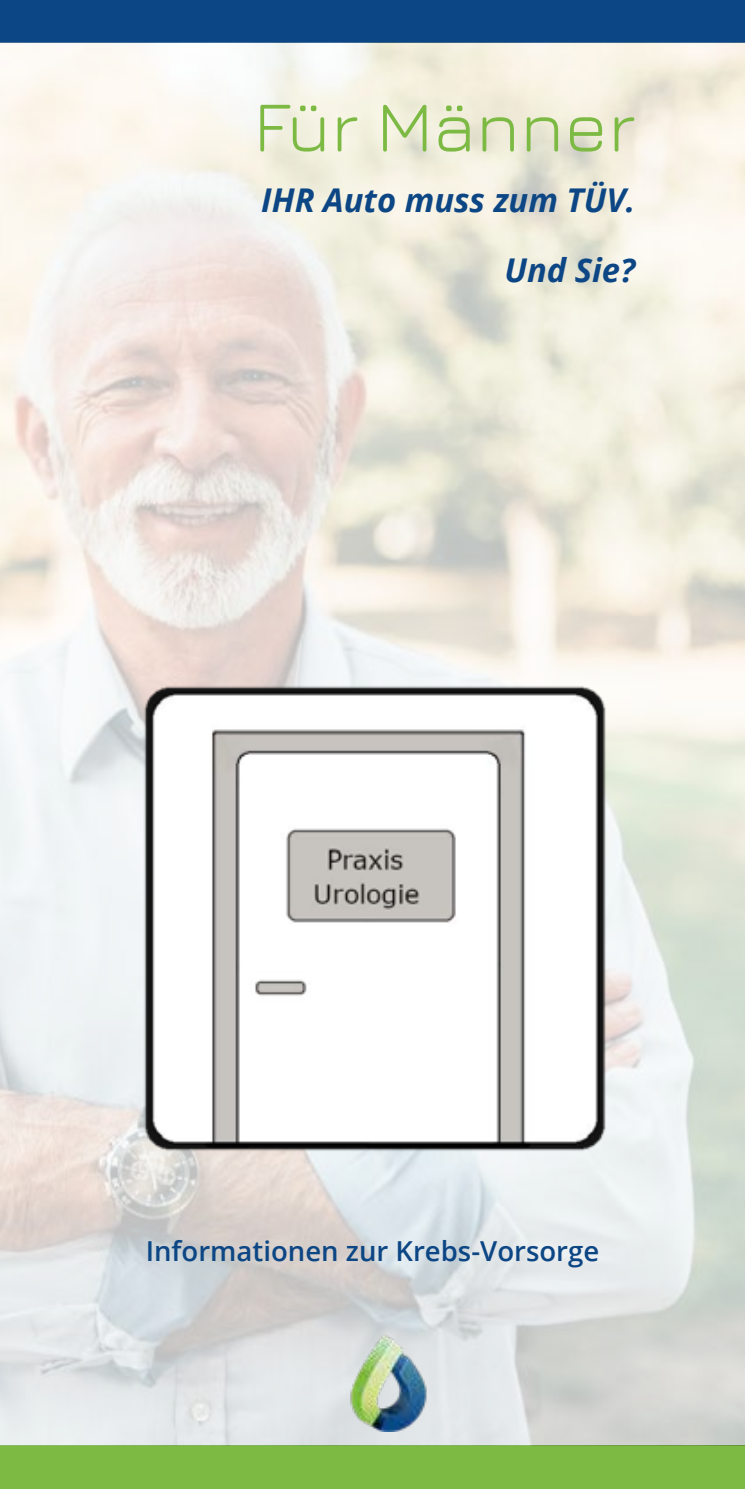
<style>
.page{position:relative;width:745px;height:1489px;background:#fff}
.page>*{position:absolute;margin:0;border:0;box-sizing:border-box;transform-origin:0 0}
.t1{font:72.5px "Jura";color:#7cba44}
.t2{font:italic 700 32.75px/70px "Open Sans";color:#0c4684;text-align:right}
.t3{font:600 27.5px "Open Sans";color:#0c4684}
</style>
<div class="page">
<div style="left:0;top:1444px;width:744px;height:44px;background:#7cba44"></div>
<div style="left:0;top:0;width:744px;height:43px;background:#0c4684"></div>
<img style="left:0;top:43px;width:744px;height:1401px">
<img style="left:135px;top:679px;width:478px;height:477px">
<img style="left:340px;top:1334px;width:96px;height:96px">
<h1 class="t1" style="left:253px;top:74px;width:383px">Für Männer</h1>
<p class="t2" style="left:261px;top:164px;width:375px">IHR Auto muss zum TÜV.<br>Und Sie?</p>
<p class="t3" style="left:146px;top:1231px;width:455px">Informationen zur Krebs-Vorsorge</p>
</div>
